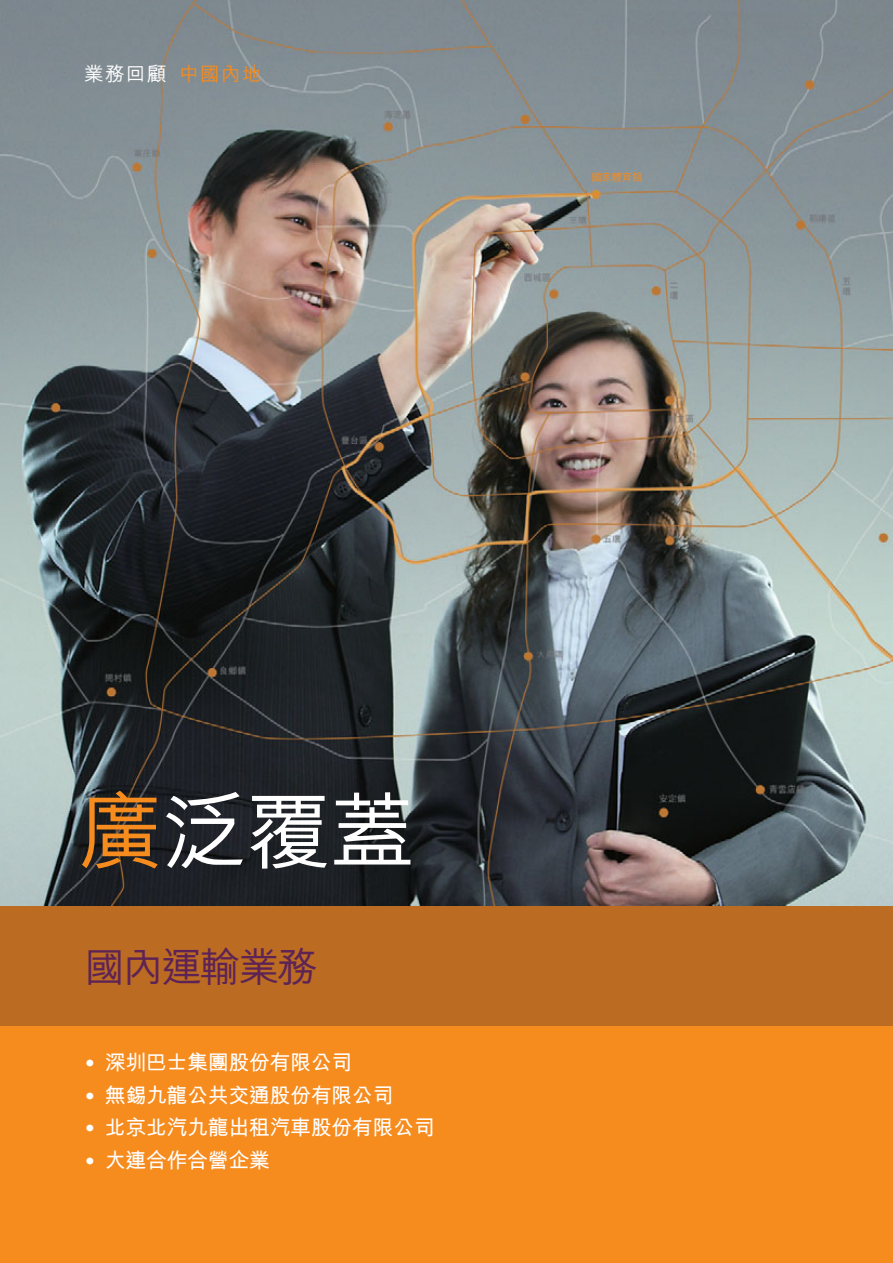
<style>
.page{position:relative;width:893px;height:1263px;background:#fff}
.page>*{position:absolute;margin:0;border:0;box-sizing:border-box;transform-origin:0 0}
.t1{font:84px "M Hei HK Medium B5 pc H";color:#fff}
.t2{font:40.5px "M Hei HK Medium B5 pc H";letter-spacing:-.05em;color:#5e2355}
.t3{font:21px "M Hei HK Bold B5 pc H";letter-spacing:-.02em;color:#fff}
.t4{font:19.5px "M Hei HK Medium B5 pc H";letter-spacing:.075em;color:#fff}
.t5{font:10.5px "M Hei HK Medium B5 pc H";letter-spacing:-.03em;color:#f68b1e}
.s1{color:#f68b1e}
.s2{font-family:"DIN";font-weight:700}
</style>
<div class="page">
<div style="left:0;top:946px;width:892px;height:317px;background:#f68b1e"></div>
<img style="left:0;top:0;width:892px;height:907px">
<div style="left:0;top:907px;width:892px;height:119px;background:#bb6c22"></div>
<p class="t4" style="left:84px;top:67px;width:179px">業務回顧 <span class="s1">中國內地</span></p>
<p class="t5" style="left:591px;top:173px;width:53px">國家體育館</p>
<h1 class="t1" style="left:78px;top:800px;width:338px"><span class="s1">廣</span>泛覆蓋</h1>
<h2 class="t2" style="left:85px;top:951px;width:234px">國內運輸業務</h2>
<p class="t3" style="left:85px;top:1054px;width:269px"><span class="s2">•</span> 深圳巴士集團股份有限公司</p>
<p class="t3" style="left:85px;top:1087px;width:310px"><span class="s2">•</span> 無錫九龍公共交通股份有限公司</p>
<p class="t3" style="left:85px;top:1120px;width:351px"><span class="s2">•</span> 北京北汽九龍出租汽車股份有限公司</p>
<p class="t3" style="left:85px;top:1152px;width:187px"><span class="s2">•</span> 大連合作合營企業</p>
</div>
